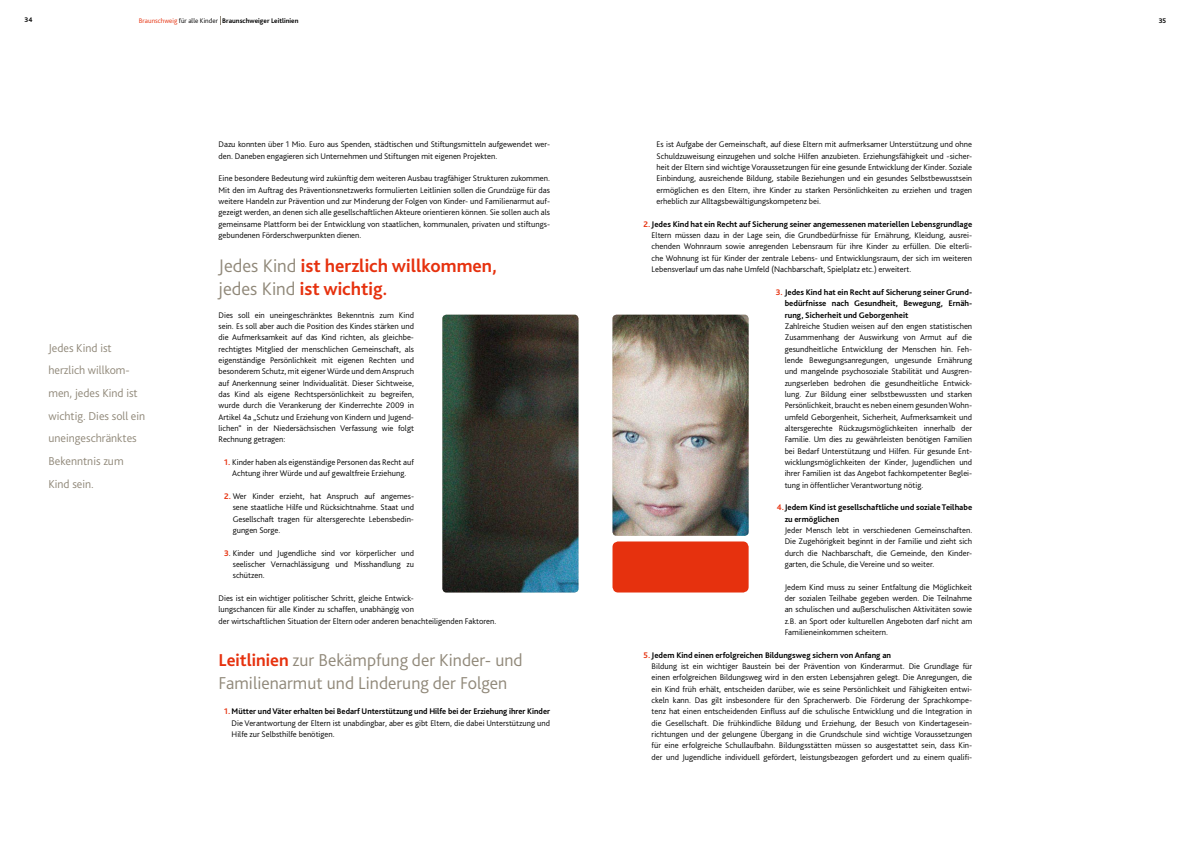
<style>
.page{position:relative;width:1191px;height:842px;background:#fff}
.page>*{position:absolute;margin:0;border:0;box-sizing:border-box;transform-origin:0 0}
.t1{font:700 19px/22.7px "Bliss Pro";color:#e6310e}
.t2{font:300 18px/22.7px "Bliss Pro";color:#908879}
.t3{font:300 12px/22.7px "Bliss Pro";color:#908879}
.t4{font:300 8.5px/11.3px "Bliss Pro";color:#000;text-align:justify}
.t5{font:700 8.5px/11.3px "Bliss Pro";color:#000;text-align:justify}
.t6{font:700 7px "Bliss Pro";color:#000}
.s1{font-weight:300;color:#e6310e}
.s2{font-weight:300}
.s3{font-weight:300;color:#908879}
.s4{font-weight:700;color:#e6310e}
.s5{font-weight:700}
.s6{color:#e6310e}
</style>
<div class="page">
<img style="left:612px;top:315px;width:136px;height:221px">
<img style="left:442px;top:315px;width:136px;height:277px">
<div style="left:612px;top:541px;width:136px;height:51px;background:#e6310e;border-radius:6px"></div>
<p class="t6" style="left:24px;top:16px;width:10px">34</p>
<p class="t6" style="left:139px;top:16px;width:161px"><span class="s1">Braunschweig</span> <span class="s2">für alle Kinder</span> Braunschweiger Leitlinien</p>
<p class="t6" style="left:1158px;top:16px;width:9px">35</p>
<h3 class="t3" style="left:48px;top:336px;width:98px">Jedes Kind ist herzlich willkom&shy;men, jedes Kind ist wichtig. Dies soll ein uneingeschränktes<br>Bekenntnis zum<br>Kind sein.</h3>
<p class="t4" style="left:219px;top:139px;width:333px">Dazu konnten über 1 Mio. Euro aus Spenden, städtischen und Stiftungsmitteln aufgewendet wer&shy;den. Daneben engagieren sich Unternehmen und Stiftungen mit eigenen Projekten.</p>
<p class="t4" style="left:219px;top:173px;width:333px">Eine besondere Bedeutung wird zukünftig dem weiteren Ausbau tragfähiger Strukturen zukommen.<br>Mit den im Auftrag des Präventionsnetzwerks formulierten Leitlinien sollen die Grundzüge für das weitere Handeln zur Prävention und zur Minderung der Folgen von Kinder- und Familienarmut auf&shy;gezeigt werden, an denen sich alle gesellschaftlichen Akteure orientieren können. Sie sollen auch als gemeinsame Plattform bei der Entwicklung von staatlichen, kommunalen, privaten und stiftungs&shy;gebundenen Förderschwerpunkten dienen.</p>
<h1 class="t1" style="left:219px;top:254px;width:280px"><span class="s3">Jedes Kind</span> ist herzlich willkommen, <span class="s3">jedes Kind</span> ist wichtig.</h1>
<p class="t4" style="left:219px;top:309px;width:197px">Dies soll ein uneingeschränktes Bekenntnis zum Kind sein. Es soll aber auch die Position des Kindes stärken und die Aufmerksamkeit auf das Kind richten, als gleichbe&shy;rechtigtes Mitglied der menschlichen Gemeinschaft, als eigenständige Persönlichkeit mit eigenen Rechten und besonderem Schutz, mit eigener Würde und dem Anspruch auf Anerkennung seiner Individualität. Dieser Sichtweise, das Kind als eigene Rechtspersönlichkeit zu begreifen, wurde durch die Verankerung der Kinderrechte 2009 in Artikel 4a „Schutz und Erziehung von Kindern und Jugend&shy;lichen“ in der Niedersächsischen Verfassung wie folgt Rechnung getragen:</p>
<p class="t4" style="left:224px;top:456px;width:191px;text-align:center"><span class="s4">1.</span> Kinder haben als eigenständige Personen das Recht auf<br>Achtung ihrer Würde und auf gewaltfreie Erziehung.</p>
<p class="t4" style="left:233px;top:490px;width:183px;text-indent:-8px"><span class="s4">2.</span> Wer Kinder erzieht, hat Anspruch auf angemes&shy;sene staatliche Hilfe und Rücksichtnahme. Staat und Gesellschaft tragen für altersgerechte Lebensbedin&shy;gungen Sorge.</p>
<p class="t4" style="left:233px;top:547px;width:183px;text-indent:-9px"><span class="s4">3</span>. Kinder und Jugendliche sind vor körperlicher und seelischer Vernachlässigung und Misshandlung zu schützen.</p>
<p class="t4" style="left:219px;top:592px;width:279px;text-align:left">Dies ist ein wichtiger politischer Schritt, gleiche Entwick-<br>lungschancen für alle Kinder zu schaffen, unabhängig von<br>der wirtschaftlichen Situation der Eltern oder anderen benachteiligenden Faktoren.</p>
<h2 class="t2" style="left:219px;top:649px;width:306px"><span class="s4">Leitlinien</span> zur Bekämpfung der Kinder- und<br>Familienarmut und Linderung der Folgen</h2>
<p class="t4" style="left:232px;top:706px;width:320px;text-indent:-7px"><span class="s4">1.</span> <span class="s5">Mütter und Väter erhalten bei Bedarf Unterstützung und Hilfe bei der Erziehung ihrer Kinder </span>Die Verantwortung der Eltern ist unabdingbar, aber es gibt Eltern, die dabei Unterstützung und Hilfe zur Selbsthilfe benötigen.</p>
<p class="t4" style="left:656px;top:139px;width:317px">Es ist Aufgabe der Gemeinschaft, auf diese Eltern mit aufmerksamer Unterstützung und ohne Schuldzuweisung einzugehen und solche Hilfen anzubieten. Erziehungsfähigkeit und -sicher&shy;heit der Eltern sind wichtige Voraussetzungen für eine gesunde Entwicklung der Kinder. Soziale Einbindung, ausreichende Bildung, stabile Beziehungen und ein gesundes Selbstbewusstsein ermöglichen es den Eltern, ihre Kinder zu starken Persönlichkeiten zu erziehen und tragen erheblich zur Alltagsbewältigungskompetenz bei.</p>
<p class="t4" style="left:651px;top:218px;width:322px;text-indent:-8px"><span class="s4">2.</span> <span class="s5">Jedes Kind hat ein Recht auf Sicherung seiner angemessenen materiellen Lebensgrundlage </span>Eltern müssen dazu in der Lage sein, die Grundbedürfnisse für Ernährung, Kleidung, ausrei&shy;chenden Wohnraum sowie anregenden Lebensraum für ihre Kinder zu erfüllen. Die elterli&shy;che Wohnung ist für Kinder der zentrale Lebens- und Entwicklungsraum, der sich im weiteren Lebensverlauf um das nahe Umfeld (Nachbarschaft, Spielplatz etc.) erweitert.</p>
<p class="t5" style="left:784px;top:286px;width:189px;text-indent:-9px"><span class="s6">3.</span> Jedes Kind hat ein Recht auf Sicherung seiner Grund&shy;bedürfnisse nach Gesundheit, Bewegung, Ernäh&shy;rung, Sicherheit und Geborgenheit</p>
<p class="t4" style="left:784px;top:320px;width:189px">Zahlreiche Studien weisen auf den engen statistischen Zusammenhang der Auswirkung von Armut auf die gesundheitliche Entwicklung der Menschen hin. Feh&shy;lende Bewegungsanregungen, ungesunde Ernährung und mangelnde psychosoziale Stabilität und Ausgren&shy;zungserleben bedrohen die gesundheitliche Entwick&shy;lung. Zur Bildung einer selbstbewussten und starken Persönlichkeit, braucht es neben einem gesunden Wohn&shy;umfeld Geborgenheit, Sicherheit, Aufmerksamkeit und altersgerechte Rückzugsmöglichkeiten innerhalb der Familie. Um dies zu gewährleisten benötigen Familien bei Bedarf Unterstützung und Hilfen. Für gesunde Ent&shy;wicklungsmöglichkeiten der Kinder, Jugendlichen und ihrer Familien ist das Angebot fachkompetenter Beglei&shy;tung in öffentlicher Verantwortung nötig.</p>
<p class="t5" style="left:784px;top:502px;width:189px;text-indent:-8px"><span class="s6">4.</span> Jedem Kind ist gesellschaftliche und soziale Teilhabe zu ermöglichen</p>
<p class="t4" style="left:784px;top:524px;width:189px">Jeder Mensch lebt in verschiedenen Gemeinschaften.<br>Die Zugehörigkeit beginnt in der Familie und zieht sich durch die Nachbarschaft, die Gemeinde, den Kinder&shy;garten, die Schule, die Vereine und so weiter.</p>
<p class="t4" style="left:784px;top:581px;width:189px">Jedem Kind muss zu seiner Entfaltung die Möglichkeit der sozialen Teilhabe gegeben werden. Die Teilnahme an schulischen und außerschulischen Aktivitäten sowie z.B. an Sport oder kulturellen Angeboten darf nicht am Familieneinkommen scheitern.</p>
<p class="t4" style="left:651px;top:649px;width:322px;text-align:left;text-indent:-8px"><span class="s4">5.</span> <span class="s5">Jedem Kind einen erfolgreichen Bildungsweg sichern von Anfang an<br></span>Bildung ist ein wichtiger Baustein bei der Prävention von Kinderarmut. Die Grundlage für einen erfolgreichen Bildungsweg wird in den ersten Lebensjahren gelegt. Die Anregungen, die ein Kind früh erhält, entscheiden darüber, wie es seine Persönlichkeit und Fähigkeiten entwi&shy;ckeln kann. Das gilt insbesondere für den Spracherwerb. Die Förderung der Sprachkompe&shy;tenz hat einen entscheidenden Einfluss auf die schulische Entwicklung und die Integration in die Gesellschaft. Die frühkindliche Bildung und Erziehung, der Besuch von Kindertagesein&shy;richtungen und der gelungene Übergang in die Grundschule sind wichtige Voraussetzungen für eine erfolgreiche Schullaufbahn. Bildungsstätten müssen so ausgestattet sein, dass Kin&shy;der und Jugendliche individuell gefördert, leistungsbezogen gefordert und zu einem qualifi-</p>
</div>
